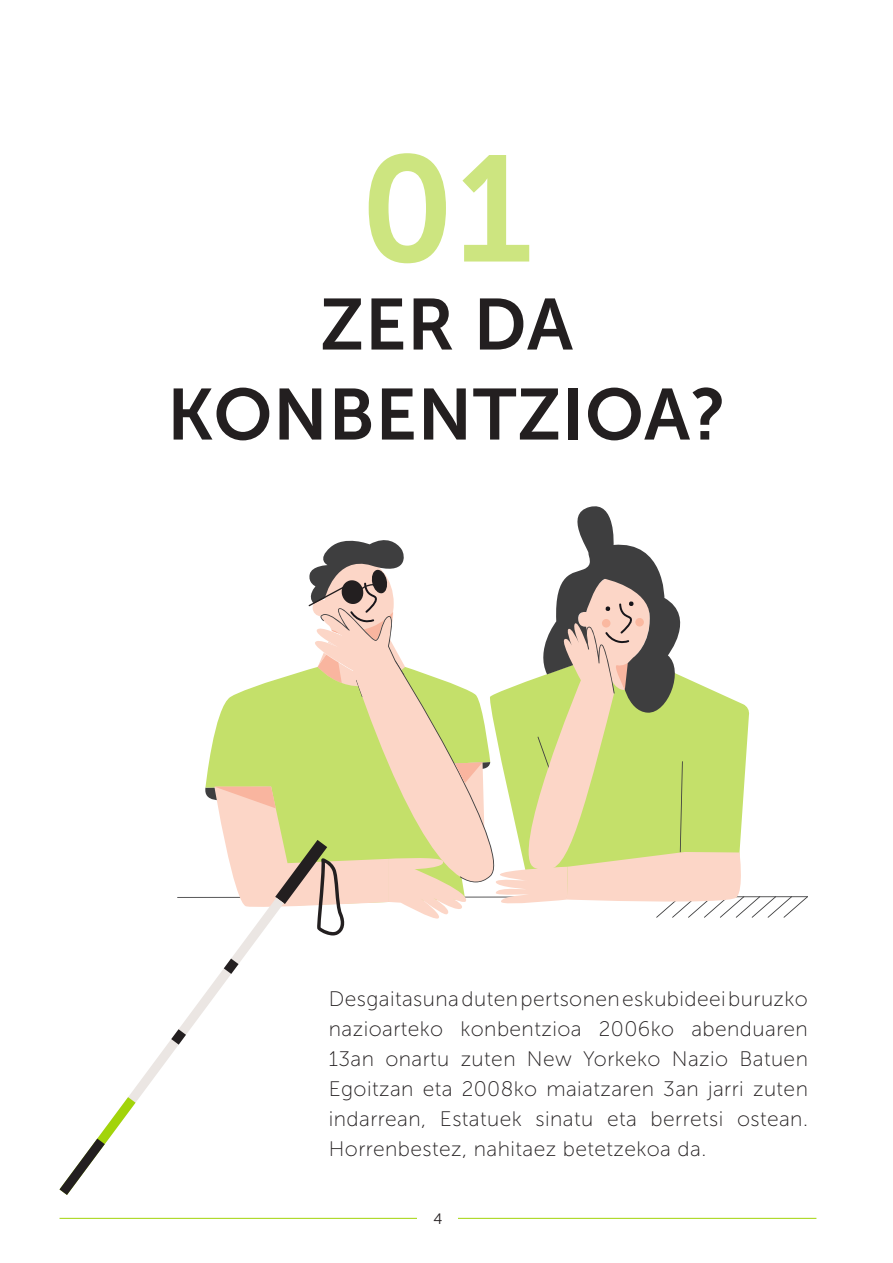
<style>
.page{position:relative;width:893px;height:1263px;background:#fff}
.page>*{position:absolute;margin:0;border:0;box-sizing:border-box;transform-origin:0 0}
.t1{font:150px "Museo Sans 700";color:#cde580}
.t2{font:72px/90px "Museo Sans 700";letter-spacing:.01em;color:#231f20;text-align:center}
.t3{font:21px/30px "Museo Sans 100";letter-spacing:.02em;color:#231f20;text-align:justify}
.t4{font:15px "Museo Sans 300";color:#231f20}
</style>
<div class="page">
<hr style="left:60px;top:1218px;width:756px;height:1px;background:#a2d40a">
<div style="left:418px;top:1206px;width:40px;height:24px;background:#fff"></div>
<hr style="left:177px;top:896px;width:631px;height:2px;background:#3e3e3f">
<svg style="left:209px;top:671px;width:104px;height:91px;fill:#c4e06a"></svg>
<svg style="left:320px;top:671px;width:167px;height:91px;background:#d9de93"></svg>
<svg style="left:487px;top:693px;width:9px;height:205px"></svg>
<svg style="left:496px;top:506px;width:312px;height:412px"></svg>
<div style="left:635px;top:618px;width:9px;height:9px;background:#fab8a0;border-radius:50%"></div>
<div style="left:602px;top:619px;width:8px;height:9px;background:#fab8a0;border-radius:50%"></div>
<svg style="left:201px;top:762px;width:289px;height:173px"></svg>
<svg style="left:128px;top:898px;width:156px;height:204px"></svg>
<svg style="left:60px;top:1097px;width:76px;height:98px"></svg>
<svg style="left:224px;top:958px;width:15px;height:16px"></svg>
<svg style="left:171px;top:1029px;width:15px;height:15px"></svg>
<svg style="left:302px;top:540px;width:115px;height:157px"></svg>
<h1 class="t1" style="left:360px;top:126px;width:174px">01</h1>
<h2 class="t2" style="left:167px;top:280px;width:560px">ZER DA<br>KONBENTZIOA?</h2>
<p class="t3" style="left:329px;top:984px;width:481px">Desgaitasuna duten pertsonen eskubideei buruzko nazioarteko konbentzioa 2006ko abenduaren 13an onartu zuten New Yorkeko Nazio Batuen Egoitzan eta 2008ko maiatzaren 3an jarri zuten indarrean, Estatuek sinatu eta berretsi ostean.<br>Horrenbestez, nahitaez betetzekoa da.</p>
<p class="t4" style="left:433px;top:1211px;width:10px">4</p>
</div>
